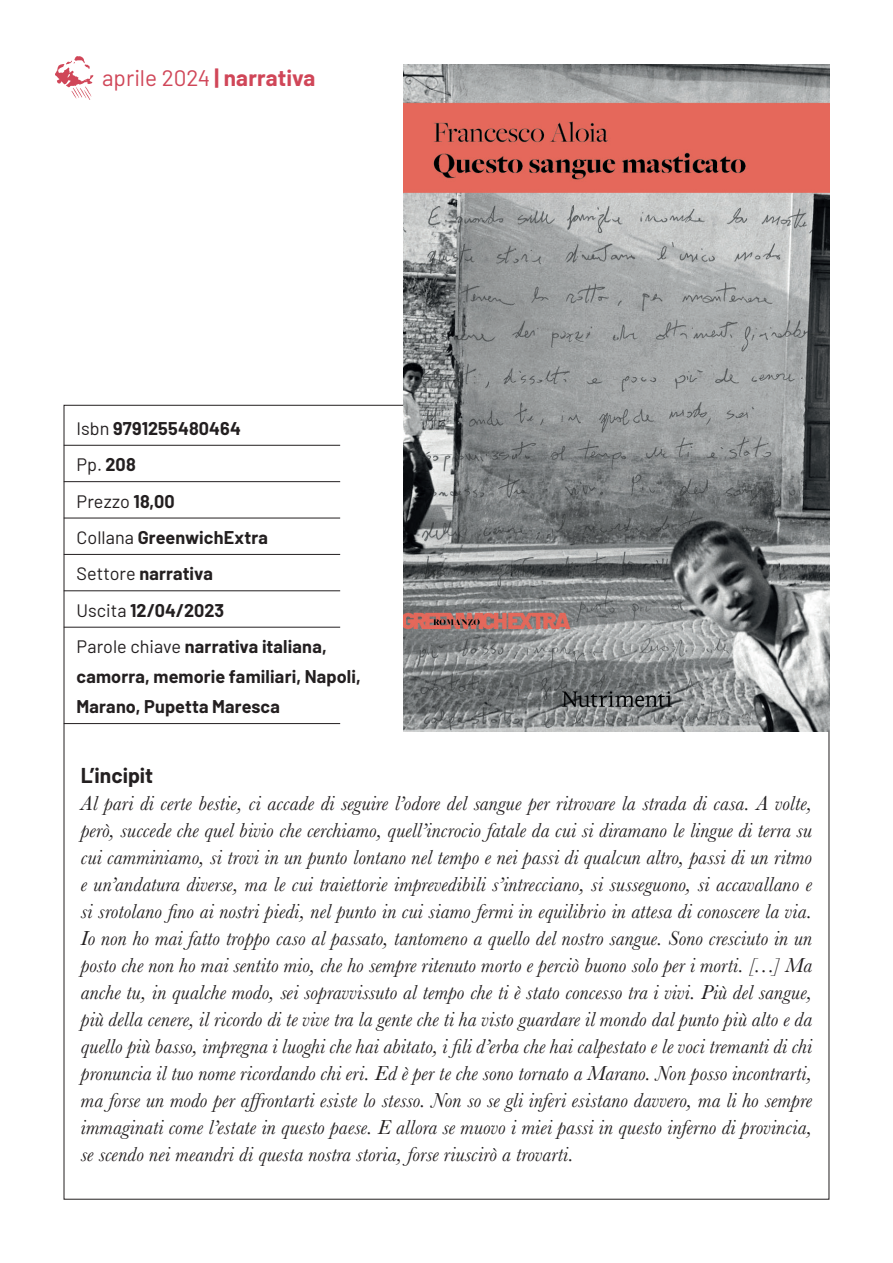
<style>
.page{position:relative;width:893px;height:1263px;background:#fff}
.page>*{position:absolute;margin:0;border:0;box-sizing:border-box;transform-origin:0 0}
.t1{font:22.5px "Barlow";color:#d04658}
.t2{font:italic 21px/27px "Baskerville";letter-spacing:.005em;color:#231f20;text-align:justify}
.t3{font:700 21px "Barlow";color:#231f20}
.t4{font:700 18px/36.5px "Barlow";letter-spacing:.005em;color:#231f20}
.s1{font-weight:700}
.s2{font-weight:400}
</style>
<div class="page">
<img style="left:55px;top:56px;width:39px;height:43px">
<hr style="left:64px;top:445px;width:276px;height:1px;background:#231f20">
<hr style="left:64px;top:481px;width:276px;height:1px;background:#231f20">
<hr style="left:64px;top:518px;width:276px;height:1px;background:#231f20">
<hr style="left:64px;top:554px;width:276px;height:1px;background:#231f20">
<hr style="left:64px;top:590px;width:276px;height:1px;background:#231f20">
<hr style="left:64px;top:627px;width:276px;height:1px;background:#231f20">
<hr style="left:64px;top:723px;width:276px;height:1px;background:#231f20">
<img style="left:404px;top:64px;width:425px;height:667px">
<p class="t1" style="left:102px;top:62px;width:215px">aprile 2024 <span class="s1">| narrativa</span></p>
<p class="t4" style="left:77px;top:409px;width:252px"><span class="s2">Isbn</span> 9791255480464<br><span class="s2">Pp.</span> 208<br><span class="s2">Prezzo</span> 18,00<br><span class="s2">Collana</span> GreenwichExtra<br><span class="s2">Settore</span> narrativa<br><span class="s2">Uscita</span> 12/04/2023<br><span class="s2">Parole chiave</span> narrativa italiana,</p>
<p class="t4" style="left:77px;top:660px;width:286px;line-height:30px">camorra, memorie familiari, Napoli,<br>Marano, Pupetta Maresca</p>
<p class="t3" style="left:81px;top:760px;width:74px">L’incipit</p>
<p class="t2" style="left:81px;top:790px;width:733px">Al pari di certe bestie, ci accade di seguire l’odore del sangue per ritrovare la strada di casa. A volte, però, succede che quel bivio che cerchiamo, quell’incrocio fatale da cui si diramano le lingue di terra su cui camminiamo, si trovi in un punto lontano nel tempo e nei passi di qualcun altro, passi di un ritmo e un’andatura diverse, ma le cui traiettorie imprevedibili s’intrecciano, si susseguono, si accavallano e si srotolano fino ai nostri piedi, nel punto in cui siamo fermi in equilibrio in attesa di conoscere la via.<br>Io non ho mai fatto troppo caso al passato, tantomeno a quello del nostro sangue. Sono cresciuto in un posto che non ho mai sentito mio, che ho sempre ritenuto morto e perciò buono solo per i morti. […] Ma anche tu, in qualche modo, sei sopravvissuto al tempo che ti è stato concesso tra i vivi. Più del sangue, più della cenere, il ricordo di te vive tra la gente che ti ha visto guardare il mondo dal punto più alto e da quello più basso, impregna i luoghi che hai abitato, i fili d’erba che hai calpestato e le voci tremanti di chi pronuncia il tuo nome ricordando chi eri. Ed è per te che sono tornato a Marano. Non posso incontrarti, ma forse un modo per affrontarti esiste lo stesso. Non so se gli inferi esistano davvero, ma li ho sempre immaginati come l’estate in questo paese. E allora se muovo i miei passi in questo inferno di provincia, se scendo nei meandri di questa nostra storia, forse riuscirò a trovarti.</p>
</div>
